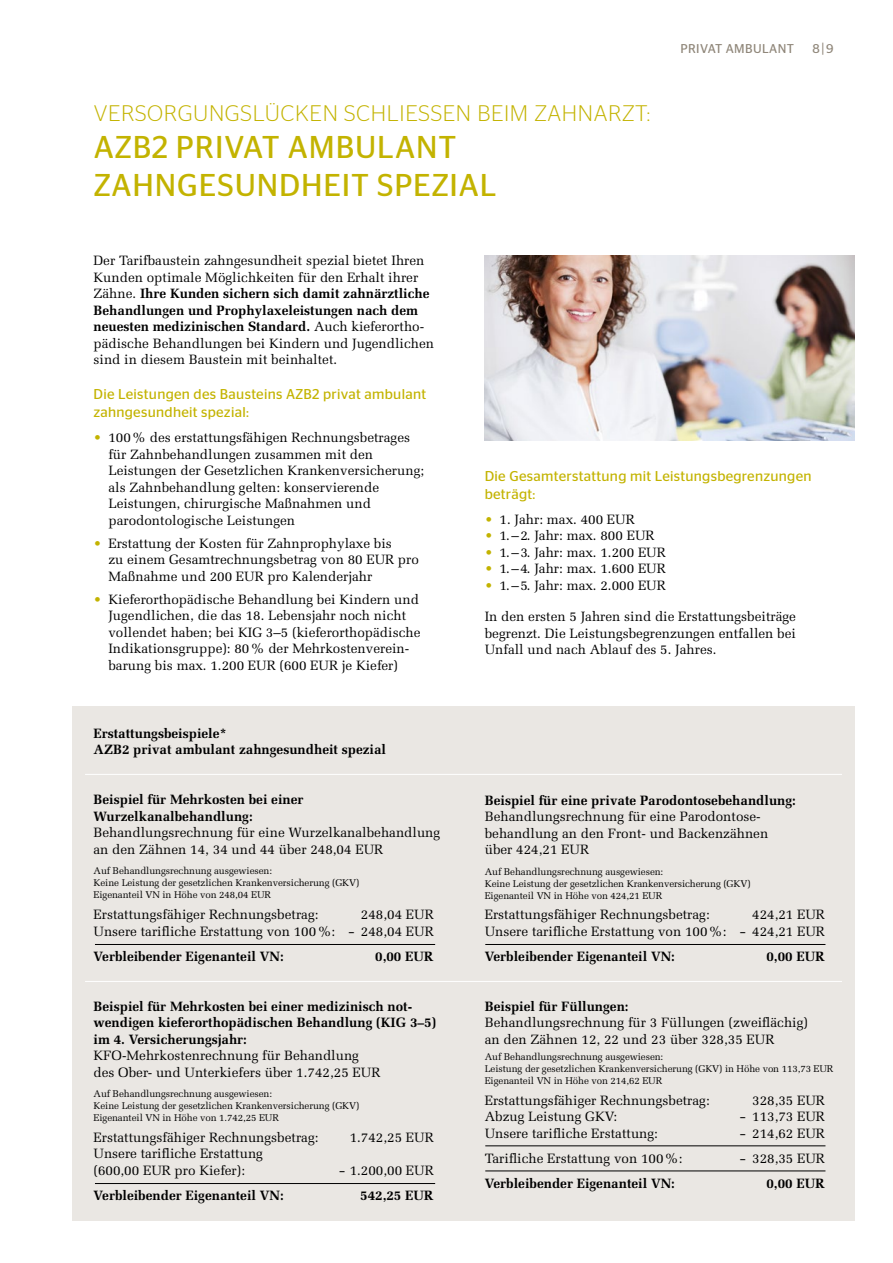
<style>
.page{position:relative;width:893px;height:1263px;background:#fff}
.page>*{position:absolute;margin:0;border:0;box-sizing:border-box;transform-origin:0 0}
.t1{font:31.5px/37.5px "Stag Sans";letter-spacing:.03em;color:#c3b300}
.t2{font:300 22.5px "Stag Sans";letter-spacing:.03em;color:#c3b300}
.t3{font:14.25px/18px "Stag Sans";letter-spacing:.02em;color:#c3b300}
.t4{font:13.5px/16.5px "Melior LT Std";color:#000}
.t5{font:700 13.5px/16.5px "Melior LT Std";color:#000}
.t6{font:13.5px "Melior LT Std";color:#000;scale:1.5 1}
.t7{font:12.75px "Stag Sans";letter-spacing:.03em;color:#90877a}
.t8{font:9.75px/12px "Melior LT Std";letter-spacing:-.01em;color:#000}
.s1{font-size:15.3px}
.s2{font-weight:700}
.s3{color:#c3b300}
</style>
<div class="page">
<div style="left:72px;top:706px;width:783px;height:515px;background:#eae7e3"></div>
<hr style="left:95px;top:944px;width:340px;height:1px;background:#000">
<hr style="left:95px;top:1183px;width:340px;height:1px;background:#000">
<hr style="left:485px;top:944px;width:340px;height:1px;background:#000">
<hr style="left:485px;top:1145px;width:340px;height:1px;background:#000">
<hr style="left:485px;top:1171px;width:340px;height:1px;background:#000">
<hr style="left:85px;top:774px;width:757px;height:1px;background:#fff">
<hr style="left:85px;top:981px;width:757px;height:1px;background:#fff">
<img style="left:485px;top:255px;width:370px;height:185px">
<h2 class="t2" style="left:94px;top:100px;width:558px">VERSORGUNGSLÜCKEN SCHLIESSEN BEIM ZAHNARZT:</h2>
<h1 class="t1" style="left:94px;top:128px;width:404px">AZB2 PRIVAT AMBULANT<br>ZAHNGESUNDHEIT SPEZIAL</h1>
<p class="t7" style="left:680px;top:41px;width:115px">PRIVAT AMBULANT</p>
<p class="t7" style="left:812px;top:41px;width:22px">8<span class="s1">|</span>9</p>
<p class="t4" style="left:94px;top:252px;width:342px">Der Tarifbaustein zahngesundheit spezial bietet Ihren Kunden optimale Möglichkeiten für den Erhalt ihrer Zähne. <span class="s2">Ihre Kunden sichern sich damit zahnärztliche Behandlungen und Prophylaxeleistungen nach dem neuesten medizinischen Standard.</span> Auch kieferortho&shy;pädische Behandlungen bei Kindern und Jugendlichen sind in diesem Baustein mit beinhaltet.</p>
<p class="t3" style="left:94px;top:385px;width:334px">Die Leistungen des Bausteins AZB2 privat ambulant zahngesundheit spezial:</p>
<p class="t4" style="left:108px;top:429px;width:317px;text-indent:-15px"><span class="s3">•</span> 100% des erstattungsfähigen Rechnungsbetrages für Zahnbehandlungen zusammen mit den Leistungen der Gesetzlichen Krankenversicherung; als Zahnbehandlung gelten: konservierende Leistungen, chirurgische Maßnahmen und parodontologische Leistungen</p>
<p class="t4" style="left:108px;top:535px;width:312px;text-indent:-15px"><span class="s3">•</span> Erstattung der Kosten für Zahnprophylaxe bis<br>zu einem Gesamtrechnungsbetrag von 80 EUR pro<br>Maßnahme und 200 EUR pro Kalenderjahr</p>
<p class="t4" style="left:108px;top:591px;width:314px;text-indent:-15px"><span class="s3">•</span> Kieferorthopädische Behandlung bei Kindern und Jugendlichen, die das 18. Lebensjahr noch nicht vollendet haben; bei KIG 3–5 (kieferorthopädische Indikationsgruppe): 80% der Mehrkostenverein&shy;barung bis max. 1.200 EUR (600 EUR je Kiefer)</p>
<p class="t5" style="left:94px;top:725px;width:294px">Erstattungsbeispiele*<br>AZB2 privat ambulant zahngesundheit spezial</p>
<p class="t5" style="left:94px;top:791px;width:211px">Beispiel für Mehrkosten bei einer<br>Wurzelkanalbehandlung:</p>
<p class="t4" style="left:94px;top:824px;width:348px">Behandlungsrechnung für eine Wurzelkanalbehandlung an den Zähnen 14, 34 und 44 über 248,04 EUR</p>
<p class="t8" style="left:94px;top:865px;width:267px">Auf Behandlungsrechnung ausgewiesen:<br>Keine Leistung der gesetzlichen Krankenversicherung (GKV)<br>Eigenanteil VN in Höhe von 248,04 EUR</p>
<p class="t4" style="left:94px;top:906px;width:226px">Erstattungsfähiger Rechnungsbetrag:</p>
<p class="t4" style="left:94px;top:906px;width:342px;text-align:right">248,04 EUR<br>Unsere tarifliche Erstattung von 100%: - 248,04 EUR</p>
<p class="t5" style="left:94px;top:948px;width:192px">Verbleibender Eigenanteil VN:</p>
<p class="t5" style="left:375px;top:948px;width:60px">0,00 EUR</p>
<p class="t5" style="left:94px;top:998px;width:344px">Beispiel für Mehrkosten bei einer medizinisch not&shy;wendigen kieferorthopädischen Behandlung (KIG 3–5) im 4. Versicherungsjahr:</p>
<p class="t4" style="left:94px;top:1047px;width:288px">KFO-Mehrkostenrechnung für Behandlung des Ober- und Unterkiefers über 1.742,25 EUR</p>
<p class="t8" style="left:94px;top:1088px;width:267px">Auf Behandlungsrechnung ausgewiesen:<br>Keine Leistung der gesetzlichen Krankenversicherung (GKV)<br>Eigenanteil VN in Höhe von 1.742,25 EUR</p>
<p class="t4" style="left:94px;top:1129px;width:226px">Erstattungsfähiger Rechnungsbetrag:</p>
<p class="t4" style="left:350px;top:1129px;width:86px">1.742,25 EUR</p>
<p class="t4" style="left:94px;top:1145px;width:171px">Unsere tarifliche Erstattung (600,00 EUR pro Kiefer):</p>
<p class="t6" style="left:339px;top:1162px;width:65px">- 1.200,00 EUR</p>
<p class="t5" style="left:94px;top:1187px;width:192px">Verbleibender Eigenanteil VN:</p>
<p class="t5" style="left:360px;top:1187px;width:75px">542,25 EUR</p>
<p class="t3" style="left:485px;top:467px;width:328px">Die Gesamterstattung mit Leistungsbegrenzungen beträgt:</p>
<p class="t4" style="left:485px;top:511px;width:151px"><span class="s3">•</span> 1. Jahr: max. 400 EUR</p>
<p class="t4" style="left:485px;top:527px;width:171px"><span class="s3">•</span> 1. – 2. Jahr: max. 800 EUR</p>
<p class="t4" style="left:485px;top:544px;width:182px"><span class="s3">•</span> 1. – 3. Jahr: max. 1.200 EUR</p>
<p class="t4" style="left:485px;top:560px;width:182px"><span class="s3">•</span> 1. – 4. Jahr: max. 1.600 EUR</p>
<p class="t4" style="left:485px;top:577px;width:182px"><span class="s3">•</span> 1. – 5. Jahr: max. 2.000 EUR</p>
<p class="t4" style="left:485px;top:608px;width:313px;text-align:justify">In den ersten 5 Jahren sind die Erstattungsbeiträge begrenzt. Die Leistungsbegrenzungen entfallen bei Unfall und nach Ablauf des 5. Jahres.</p>
<p class="t5" style="left:485px;top:792px;width:313px">Beispiel für eine private Parodontosebehandlung:</p>
<p class="t4" style="left:485px;top:808px;width:285px">Behandlungsrechnung für eine Parodontose&shy;behandlung an den Front- und Backenzähnen über 424,21 EUR</p>
<p class="t8" style="left:485px;top:865px;width:267px">Auf Behandlungsrechnung ausgewiesen:<br>Keine Leistung der gesetzlichen Krankenversicherung (GKV)<br>Eigenanteil VN in Höhe von 424,21 EUR</p>
<p class="t4" style="left:485px;top:906px;width:226px">Erstattungsfähiger Rechnungsbetrag:</p>
<p class="t4" style="left:485px;top:906px;width:342px;text-align:right">424,21 EUR<br>Unsere tarifliche Erstattung von 100%: - 424,21 EUR</p>
<p class="t5" style="left:485px;top:948px;width:192px">Verbleibender Eigenanteil VN:</p>
<p class="t5" style="left:766px;top:948px;width:60px">0,00 EUR</p>
<p class="t5" style="left:485px;top:998px;width:145px">Beispiel für Füllungen:</p>
<p class="t4" style="left:485px;top:1014px;width:325px">Behandlungsrechnung für 3 Füllungen (zweiflächig) an den Zähnen 12, 22 und 23 über 328,35 EUR</p>
<p class="t8" style="left:485px;top:1051px;width:350px">Auf Behandlungsrechnung ausgewiesen:<br>Leistung der gesetzlichen Krankenversicherung (GKV) in Höhe von 113,73 EUR<br>Eigenanteil VN in Höhe von 214,62 EUR</p>
<p class="t4" style="left:485px;top:1092px;width:226px">Erstattungsfähiger Rechnungsbetrag:</p>
<p class="t4" style="left:752px;top:1092px;width:74px">328,35 EUR</p>
<p class="t4" style="left:485px;top:1108px;width:134px">Abzug Leistung GKV:</p>
<p class="t6" style="left:739px;top:1109px;width:59px">- 113,73 EUR</p>
<p class="t4" style="left:485px;top:1125px;width:175px">Unsere tarifliche Erstattung:</p>
<p class="t6" style="left:739px;top:1125px;width:59px">- 214,62 EUR</p>
<p class="t4" style="left:485px;top:1150px;width:199px">Tarifliche Erstattung von 100%:</p>
<p class="t6" style="left:739px;top:1150px;width:59px">- 328,35 EUR</p>
<p class="t5" style="left:485px;top:1175px;width:192px">Verbleibender Eigenanteil VN:</p>
<p class="t5" style="left:766px;top:1175px;width:60px">0,00 EUR</p>
</div>
